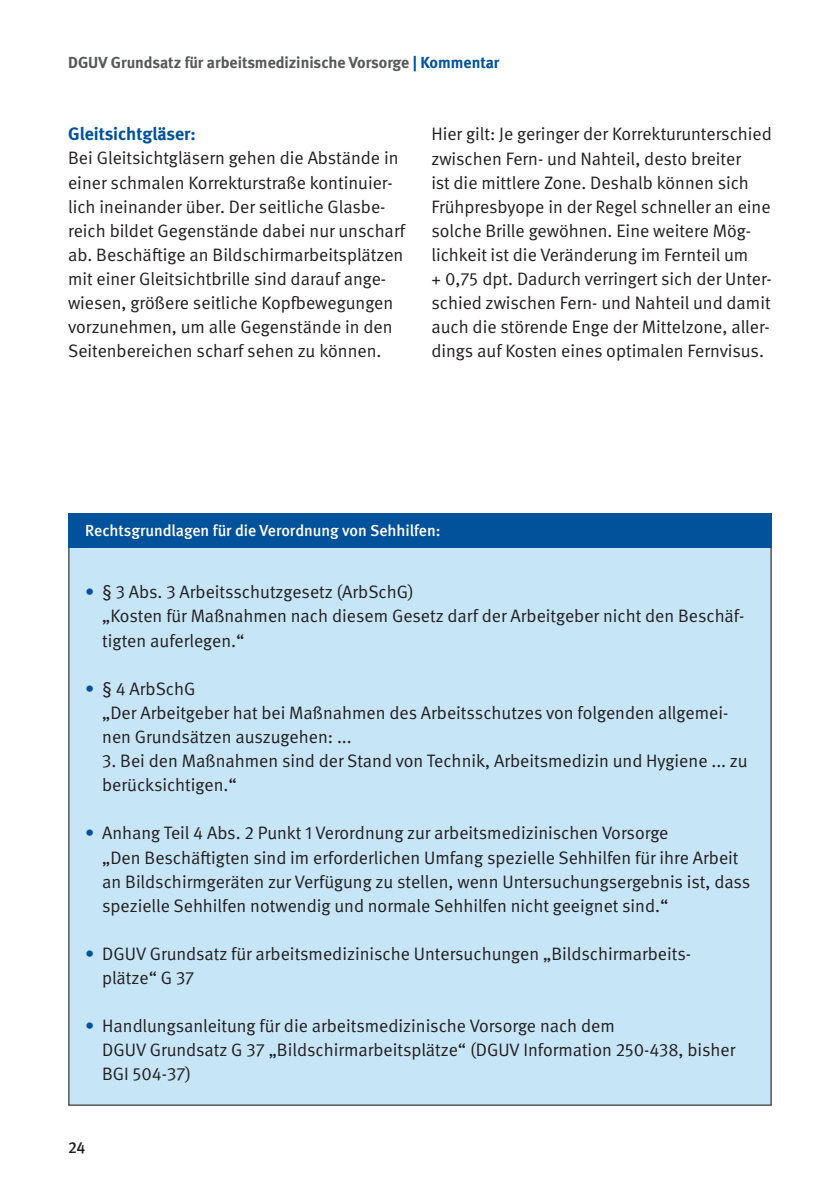
<style>
.page{position:relative;width:840px;height:1191px;background:#fff}
.page>*{position:absolute;margin:0;border:0;box-sizing:border-box;transform-origin:0 0}
.t1{font:18px/24.2px "DGUV Meta";color:#231f20}
.t2{font:700 18px "DGUV Meta";color:#01519b}
.t3{font:700 16px "DGUV Meta";color:#57585a}
.t4{font:500 16px "DGUV Meta";color:#fff}
.t5{font:500 16px "DGUV Meta";color:#231f20}
.s1{color:#01519b}
</style>
<div class="page">
<div style="left:68px;top:513px;width:703px;height:593px;background:#c6e6f8;border:2px solid #57585a"></div>
<div style="left:68px;top:513px;width:703px;height:34px;background:#01519b"></div>
<p class="t3" style="left:68px;top:53px;width:432px">DGUV Grundsatz für arbeitsmedizinische Vorsorge <span class="s1">| Kommentar</span></p>
<p class="t2" style="left:68px;top:123px;width:129px">Gleitsichtgläser:</p>
<p class="t1" style="left:68px;top:147px;width:338px">Bei Gleitsichtgläsern gehen die Abstände in einer schmalen Korrekturstraße kontinuier&shy;lich ineinander über. Der seitliche Glasbe&shy;reich bildet Gegenstände dabei nur unscharf ab. Beschäftige an Bildschirmarbeitsplätzen mit einer Gleitsichtbrille sind darauf ange&shy;wiesen, größere seitliche Kopfbewegungen vorzunehmen, um alle Gegenstände in den Seitenbereichen scharf sehen zu können.</p>
<p class="t1" style="left:431px;top:122px;width:342px">Hier gilt: Je geringer der Korrekturunterschied zwischen Fern- und Nahteil, desto breiter<br>ist die mittlere Zone. Deshalb können sich Frühpresbyope in der Regel schneller an eine solche Brille gewöhnen. Eine weitere Mög&shy;lichkeit ist die Veränderung im Fernteil um<br>+ 0,75 dpt. Dadurch verringert sich der Unter&shy;schied zwischen Fern- und Nahteil und damit auch die störende Enge der Mittelzone, aller&shy;dings auf Kosten eines optimalen Fernvisus.</p>
<p class="t4" style="left:85px;top:521px;width:357px">Rechtsgrundlagen für die Verordnung von Sehhilfen:</p>
<p class="t1" style="left:102px;top:580px;width:643px;text-indent:-17px"><span class="s1">•</span> § 3 Abs. 3 Arbeitsschutzgesetz (ArbSchG)<br>„Kosten für Maßnahmen nach diesem Gesetz darf der Arbeitgeber nicht den Beschäf&shy;tigten auferlegen.“</p>
<p class="t1" style="left:102px;top:677px;width:627px;text-indent:-17px"><span class="s1">•</span> § 4 ArbSchG<br>„Der Arbeitgeber hat bei Maßnahmen des Arbeitsschutzes von folgenden allgemei&shy;nen Grundsätzen auszugehen: ...</p>
<p class="t1" style="left:102px;top:749px;width:646px">3. Bei den Maßnahmen sind der Stand von Technik, Arbeitsmedizin und Hygiene ... zu berücksichtigen.“</p>
<p class="t1" style="left:102px;top:821px;width:649px;text-indent:-17px"><span class="s1">•</span> Anhang Teil 4 Abs. 2 Punkt 1 Verordnung zur arbeitsmedizinischen Vorsorge<br>„Den Beschäftigten sind im erforderlichen Umfang spezielle Sehhilfen für ihre Arbeit an Bildschirmgeräten zur Verfügung zu stellen, wenn Untersuchungsergebnis ist, dass spezielle Sehhilfen notwendig und normale Sehhilfen nicht geeignet sind.“</p>
<p class="t1" style="left:102px;top:942px;width:590px;text-indent:-17px"><span class="s1">•</span> DGUV Grundsatz für arbeitsmedizinische Untersuchungen „Bildschirmarbeits&shy;plätze“ G 37</p>
<p class="t1" style="left:102px;top:1014px;width:634px;text-indent:-17px"><span class="s1">•</span> Handlungsanleitung für die arbeitsmedizinische Vorsorge nach dem<br>DGUV Grundsatz G 37 „Bildschirmarbeitsplätze“ (DGUV Information 250-438, bisher<br>BGI 504-37)</p>
<p class="t5" style="left:68px;top:1137px;width:19px">24</p>
</div>
